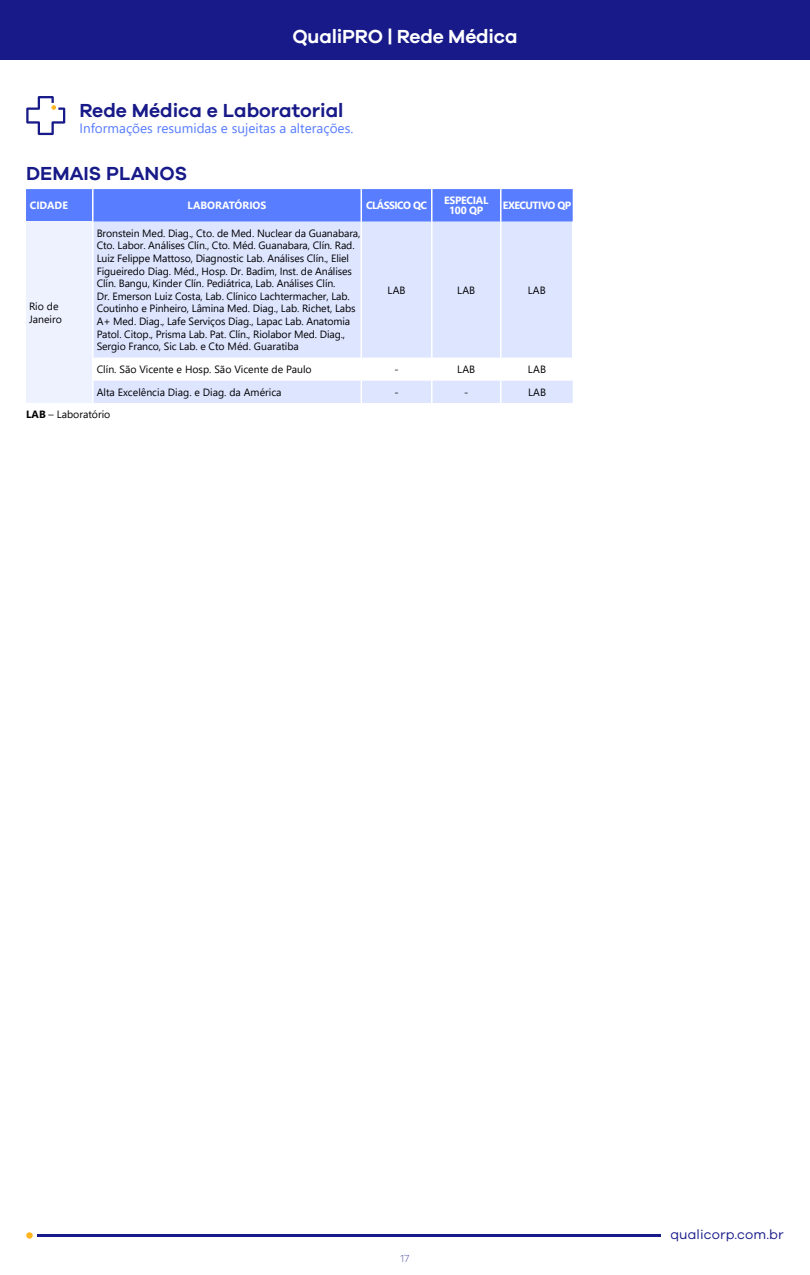
<style>
.page{position:relative;width:810px;height:1275px;background:#fff}
.page>*{position:absolute;margin:0;border:0;box-sizing:border-box;transform-origin:0 0}
.t1{font:600 19.5px "Galano Grotesque";color:#171a88}
.t2{font:600 19.5px "Galano Grotesque";letter-spacing:-.01em;color:#fff}
.t3{font:13.5px "Segoe UI";color:#587dff}
.t4{font:13.5px "Galano Grotesque";letter-spacing:.01em;color:#171a88}
.t5{font:10.5px/12.6px "Segoe UI";letter-spacing:-.01em;color:#000}
.t6{font:700 10.5px "Segoe UI";letter-spacing:-.05em;color:#fff}
.t7{font:700 10.5px/10.5px "Segoe UI";letter-spacing:-.025em;color:#fff;text-align:center}
.t8{font:700 10.5px "Segoe UI";color:#fff}
.t9{font:200 10.5px "Galano Grotesque";color:#171a88}
.s1{font-weight:700}
</style>
<div class="page">
<div style="left:0;top:0;width:810px;height:60px;background:#171a88"></div>
<hr style="left:37px;top:1234px;width:624px;height:3px;background:#171a88">
<svg style="left:26px;top:1232px;width:7px;height:7px"></svg>
<svg style="left:26px;top:96px;width:39px;height:39px"></svg>
<div style="left:26px;top:189px;width:547px;height:33px;background:#587dff"></div>
<div style="left:26px;top:222px;width:67px;height:181px;background:#eef2ff"></div>
<div style="left:94px;top:222px;width:478px;height:136px;background:#dee5ff"></div>
<hr style="left:92px;top:189px;width:2px;height:33px;background:#fff">
<hr style="left:361px;top:189px;width:1px;height:33px;background:#fff">
<hr style="left:431px;top:189px;width:2px;height:33px;background:#fff">
<hr style="left:500px;top:189px;width:2px;height:33px;background:#fff">
<hr style="left:92px;top:358px;width:2px;height:22px;background:#fff">
<div style="left:94px;top:380px;width:479px;height:23px;background:#dee5ff"></div>
<hr style="left:92px;top:380px;width:2px;height:23px;background:#fff">
<hr style="left:92px;top:222px;width:2px;height:136px;background:#fff">
<hr style="left:361px;top:222px;width:1px;height:136px;background:#fff">
<hr style="left:431px;top:222px;width:2px;height:136px;background:#fff">
<hr style="left:500px;top:222px;width:2px;height:136px;background:#fff">
<h1 class="t2" style="left:292px;top:25px;width:227px">QualiPRO | Rede Médica</h1>
<h1 class="t1" style="left:80px;top:99px;width:266px">Rede Médica e Laboratorial</h1>
<p class="t3" style="left:80px;top:116px;width:275px">Informações resumidas e sujeitas a alterações.</p>
<h1 class="t1" style="left:26px;top:162px;width:163px">DEMAIS PLANOS</h1>
<p class="t7" style="left:30px;top:199px;width:40px">CIDADE</p>
<p class="t8" style="left:188px;top:196px;width:80px">LABORATÓRIOS</p>
<p class="t6" style="left:366px;top:196px;width:62px">CLÁSSICO QC</p>
<p class="t7" style="left:444px;top:194px;width:46px">ESPECIAL<br>100 QP</p>
<p class="t6" style="left:503px;top:196px;width:70px">EXECUTIVO QP</p>
<p class="t5" style="left:29px;top:299px;width:34px">Rio de<br>Janeiro</p>
<p class="t5" style="left:97px;top:226px;width:265px">Bronstein Med. Diag., Cto. de Med. Nuclear da Guanabara, Cto. Labor. Análises Clín., Cto. Méd. Guanabara, Clín. Rad.<br>Luiz Felippe Mattoso, Diagnostic Lab. Análises Clín., Eliel Figueiredo Diag. Méd., Hosp. Dr. Badim, Inst. de Análises Clín. Bangu, Kinder Clín. Pediátrica, Lab. Análises Clín.<br>Dr. Emerson Luiz Costa, Lab. Clínico Lachtermacher, Lab.<br>Coutinho e Pinheiro, Lâmina Med. Diag., Lab. Richet, Labs A+ Med. Diag., Lafe Serviços Diag., Lapac Lab. Anatomia Patol. Citop., Prisma Lab. Pat. Clín., Riolabor Med. Diag., Sergio Franco, Sic Lab. e Cto Méd. Guaratiba</p>
<p class="t5" style="left:387px;top:283px;width:20px">LAB</p>
<p class="t5" style="left:457px;top:283px;width:20px">LAB</p>
<p class="t5" style="left:528px;top:283px;width:20px">LAB</p>
<p class="t5" style="left:97px;top:362px;width:216px">Clín. São Vicente e Hosp. São Vicente de Paulo</p>
<p class="t5" style="left:394px;top:362px;width:6px">-</p>
<p class="t5" style="left:457px;top:362px;width:20px">LAB</p>
<p class="t5" style="left:528px;top:362px;width:20px">LAB</p>
<p class="t5" style="left:97px;top:385px;width:186px">Alta Excelência Diag. e Diag. da América</p>
<p class="t5" style="left:394px;top:385px;width:6px">-</p>
<p class="t5" style="left:464px;top:385px;width:6px">-</p>
<p class="t5" style="left:528px;top:385px;width:20px">LAB</p>
<p class="t5" style="left:26px;top:407px;width:86px"><span class="s1">LAB</span> – Laboratório</p>
<p class="t9" style="left:401px;top:1252px;width:10px">17</p>
<p class="t4" style="left:670px;top:1226px;width:115px">qualicorp.com.br</p>
</div>
